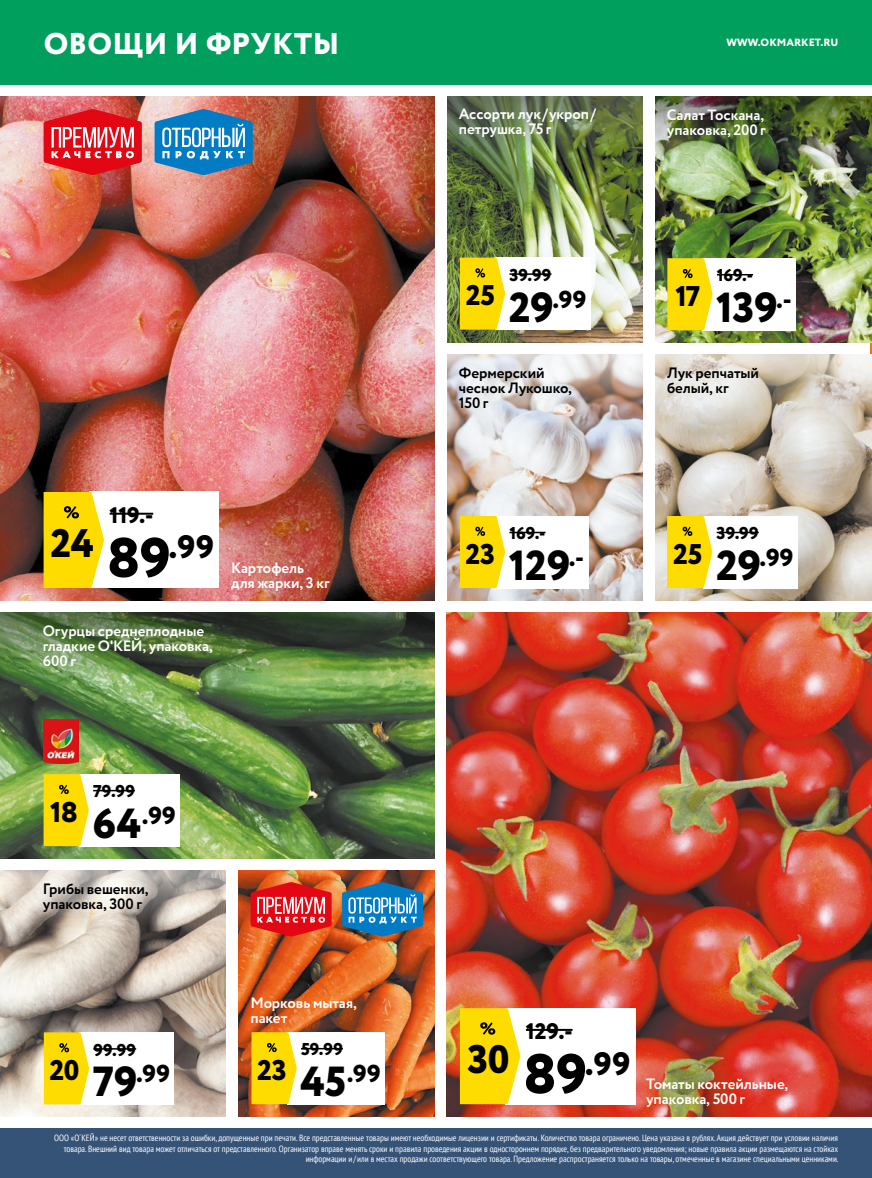
<style>
.page{position:relative;width:872px;height:1178px;background:#fff}
.page>*{position:absolute;margin:0;border:0;box-sizing:border-box;transform-origin:0 0}
.t1{font:800 55.5px "Circe";color:#000}
.t2{font:800 42px "Circe";letter-spacing:-.005em;color:#000}
.t3{font:800 39.75px "Circe";color:#000}
.t4{font:800 32.4px "Circe";color:#000}
.t5{font:800 30px "Circe";letter-spacing:.015em;color:#fff}
.t6{font:800 28.5px "Circe";letter-spacing:-.005em;color:#000}
.t7{font:800 24.45px "Circe";letter-spacing:.01em;color:#000}
.t8{font:800 22.5px "Circe";color:#000}
.t9{font:800 17.1px "Circe";letter-spacing:.005em;color:#000}
.t10{font:700 15px/15px "Circe";letter-spacing:-.005em;color:#fff}
.t11{font:700 15px/15px "Circe";letter-spacing:-.005em;color:#000}
.t12{font:800 10.5px "Circe";letter-spacing:.01em;color:#fff}
.t13{font:condensed 9px/10.5px "PT Sans";color:#fff;text-align:right}
.s1{font-size:42px}
.s2{font-size:55.5px}
</style>
<div class="page">
<img style="left:871px;top:342px;width:1px;height:12px">
<div style="left:0;top:1128px;width:872px;height:50px;background:#355377"></div>
<img style="left:239px;top:870px;width:196px;height:246px">
<img style="left:447px;top:162px;width:195px;height:180px">
<img style="left:655px;top:420px;width:217px;height:180px">
<img style="left:447px;top:420px;width:195px;height:180px">
<svg style="left:447px;top:354px;width:195px;height:66px"></svg>
<svg style="left:655px;top:354px;width:217px;height:66px;background:#d9d3c7"></svg>
<img style="left:0;top:936px;width:226px;height:180px">
<img style="left:655px;top:162px;width:217px;height:180px">
<img style="left:0;top:96px;width:435px;height:504px">
<div style="left:495px;top:516px;width:93px;height:72px;background:#fff"></div>
<hr style="left:509px;top:532px;width:36px;height:1px;background:#000">
<svg style="left:460px;top:516px;width:45px;height:72px;background:#fbdc16"></svg>
<div style="left:702px;top:516px;width:95px;height:72px;background:#fff"></div>
<hr style="left:716px;top:532px;width:42px;height:1px;background:#000">
<svg style="left:667px;top:516px;width:45px;height:72px;background:#fbdb16"></svg>
<img style="left:0;top:690px;width:435px;height:168px">
<img style="left:447px;top:612px;width:425px;height:504px">
<img style="left:655px;top:96px;width:217px;height:66px">
<img style="left:447px;top:96px;width:195px;height:66px">
<img style="left:0;top:612px;width:435px;height:78px">
<svg style="left:0;top:870px;width:226px;height:66px;background:#bcb3a9"></svg>
<div style="left:505px;top:1008px;width:130px;height:96px;background:#fff"></div>
<hr style="left:526px;top:1029px;width:46px;height:2px;background:#000">
<svg style="left:460px;top:1008px;width:60px;height:96px;background:#fadb19"></svg>
<div style="left:702px;top:258px;width:94px;height:72px;background:#fff"></div>
<hr style="left:717px;top:274px;width:36px;height:1px;background:#000">
<svg style="left:667px;top:258px;width:45px;height:72px;background:#fada15"></svg>
<div style="left:79px;top:774px;width:100px;height:72px;background:#fff"></div>
<hr style="left:93px;top:790px;width:42px;height:1px;background:#000">
<svg style="left:44px;top:774px;width:45px;height:72px;background:#fbdc18"></svg>
<img style="left:44px;top:719px;width:35px;height:44px">
<div style="left:287px;top:1032px;width:97px;height:72px;background:#fff"></div>
<hr style="left:301px;top:1048px;width:42px;height:1px;background:#000">
<svg style="left:251px;top:1032px;width:46px;height:72px;background:#fada18"></svg>
<div style="left:79px;top:1032px;width:95px;height:72px;background:#fff"></div>
<hr style="left:93px;top:1048px;width:43px;height:1px;background:#000">
<svg style="left:44px;top:1032px;width:45px;height:72px;background:#fbdb17"></svg>
<div style="left:33px;top:872px;width:126px;height:50px;background:#fff;opacity:.75"></div>
<div style="left:89px;top:492px;width:130px;height:96px;background:#fff"></div>
<hr style="left:110px;top:513px;width:43px;height:2px;background:#000">
<svg style="left:44px;top:492px;width:60px;height:96px;background:#fbdc1a"></svg>
<div style="left:495px;top:258px;width:95px;height:72px;background:#fff"></div>
<hr style="left:509px;top:273px;width:42px;height:2px;background:#000">
<svg style="left:460px;top:258px;width:45px;height:72px;background:#fadb17"></svg>
<svg style="left:44px;top:109px;width:98px;height:66px;background:#e54247"></svg>
<svg style="left:155px;top:109px;width:98px;height:66px;background:#5193c0"></svg>
<svg style="left:250px;top:882px;width:81px;height:54px;background:#e4403d"></svg>
<svg style="left:342px;top:882px;width:81px;height:54px;background:#4385af"></svg>
<div style="left:0;top:0;width:872px;height:84px;background:#009f5e"></div>
<h3 class="t5" style="left:44px;top:23px;width:297px">ОВОЩИ И ФРУКТЫ</h3>
<p class="t12" style="left:726px;top:35px;width:113px">WWW.OKMARKET.RU</p>
<h3 class="t3" style="left:50px;top:516px;width:45px">24</h3>
<h3 class="t8" style="left:110px;top:500px;width:45px">119.-</h3>
<h3 class="t4" style="left:169px;top:525px;width:47px">.99</h3>
<h1 class="t1" style="left:107px;top:520px;width:66px">89</h1>
<h3 class="t10" style="left:43px;top:624px;width:171px">Огурцы среднеплодные гладкие О'КЕЙ, упаковка,<br>600 г</h3>
<h3 class="t10" style="left:231px;top:561px;width:74px">Картофель</h3>
<h3 class="t10" style="left:231px;top:576px;width:100px">для жарки, 3 кг</h3>
<h3 class="t6" style="left:50px;top:793px;width:29px">18</h3>
<h3 class="t9" style="left:93px;top:780px;width:43px">79.99</h3>
<h3 class="t7" style="left:92px;top:799px;width:85px"><span class="s1">64</span>.99</h3>
<h3 class="t11" style="left:43px;top:881px;width:107px">Грибы вешенки, упаковка, 300 г</h3>
<h3 class="t6" style="left:49px;top:1051px;width:31px">20</h3>
<h3 class="t9" style="left:93px;top:1038px;width:44px">99.99</h3>
<h3 class="t7" style="left:93px;top:1057px;width:79px"><span class="s1">79</span>.99</h3>
<h3 class="t10" style="left:250px;top:996px;width:108px">Морковь мытая, пакет</h3>
<h3 class="t6" style="left:257px;top:1051px;width:31px">23</h3>
<h3 class="t9" style="left:301px;top:1038px;width:43px">59.99</h3>
<h3 class="t7" style="left:300px;top:1057px;width:82px"><span class="s1">45</span>.99</h3>
<h3 class="t10" style="left:459px;top:107px;width:138px">Ассорти лук/укроп/ петрушка, 75 г</h3>
<h3 class="t10" style="left:667px;top:108px;width:101px">Салат Тоскана, упаковка, 200 г</h3>
<h3 class="t9" style="left:509px;top:263px;width:44px">39.99</h3>
<h3 class="t9" style="left:717px;top:264px;width:38px">169.-</h3>
<h3 class="t6" style="left:466px;top:276px;width:31px">25</h3>
<h3 class="t7" style="left:509px;top:283px;width:79px"><span class="s1">29</span>.99</h3>
<h3 class="t6" style="left:675px;top:277px;width:27px">17</h3>
<h2 class="t2" style="left:716px;top:279px;width:77px">139<sup>.-</sup></h2>
<h3 class="t11" style="left:459px;top:366px;width:115px">Фермерский чеснок Лукошко,<br>150 г</h3>
<h3 class="t11" style="left:667px;top:366px;width:94px">Лук репчатый белый, кг</h3>
<h3 class="t9" style="left:509px;top:522px;width:38px">169.-</h3>
<h3 class="t9" style="left:716px;top:522px;width:44px">39.99</h3>
<h3 class="t6" style="left:465px;top:535px;width:31px">23</h3>
<h2 class="t2" style="left:509px;top:537px;width:77px">129<sup>.-</sup></h2>
<h3 class="t6" style="left:673px;top:535px;width:31px">25</h3>
<h3 class="t7" style="left:716px;top:541px;width:79px"><span class="s1">29</span>.99</h3>
<h3 class="t3" style="left:467px;top:1033px;width:44px">30</h3>
<h3 class="t8" style="left:526px;top:1016px;width:48px">129.-</h3>
<h3 class="t4" style="left:523px;top:1041px;width:109px"><span class="s2">89</span>.99</h3>
<h3 class="t10" style="left:646px;top:1077px;width:144px">Томаты коктейльные, упаковка, 500 г</h3>
<p class="t13" style="left:54px;top:1132px;width:786px">ООО «О´КЕЙ» не несет ответственности за ошибки, допущенные при печати. Все представленные товары имеют необходимые лицензии и сертификаты. Количество товара ограничено. Цена указана в рублях. Акция действует при условии наличия товара. Внешний вид товара может отличаться от представленного. Организатор вправе менять сроки и правила проведения акции в одностороннем порядке, без предварительного уведомления; новые правила акции размещаются на стойках информации и / или в местах продажи соответствующего товара. Предложение распространяется только на товары, отмеченные в магазине специальными ценниками.</p>
</div>
